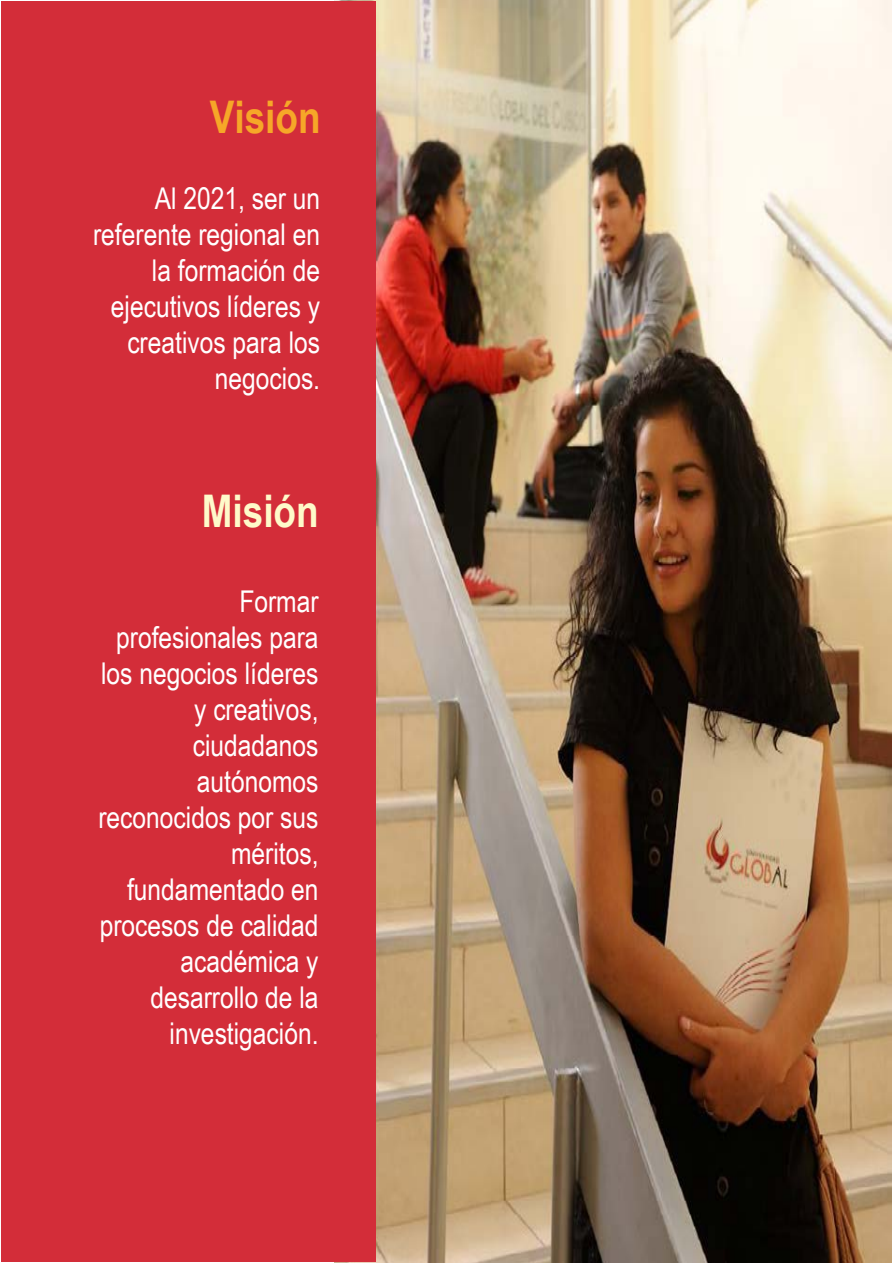
<style>
.page{position:relative;width:893px;height:1263px;background:#fff}
.page>*{position:absolute;margin:0;border:0;box-sizing:border-box;transform-origin:0 0}
.t1{font:700 45px "Arial Narrow";color:#f6a728}
.t2{font:700 45px "Arial Narrow";color:#fefaca}
.t3{font:30px/36px "Arial Narrow";color:#fff;text-align:right}
</style>
<div class="page">
<img style="left:335px;top:0;width:556px;height:1263px">
<div style="left:1px;top:1px;width:374px;height:1261px;background:#d32d39"></div>
<h1 class="t1" style="left:210px;top:83px;width:112px">Visión</h1>
<p class="t3" style="left:93px;top:179px;width:229px">Al 2021, ser un referente regional en la formación de ejecutivos líderes y creativos para los negocios.</p>
<h1 class="t2" style="left:202px;top:477px;width:118px">Misión</h1>
<p class="t3" style="left:98px;top:582px;width:222px">Formar profesionales para los negocios líderes y creativos, ciudadanos autónomos reconocidos por sus méritos, fundamentado en procesos de calidad académica y desarrollo de la investigación.</p>
</div>
